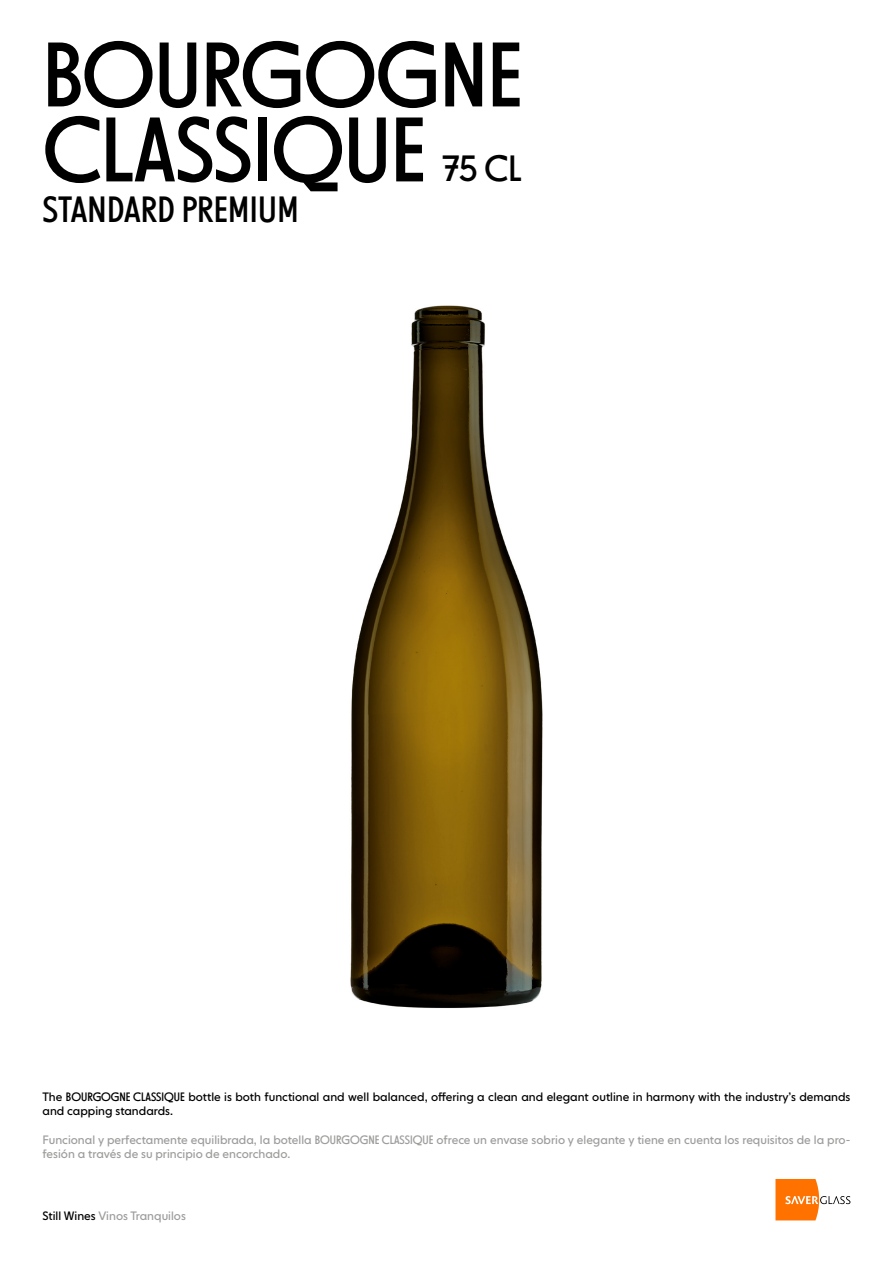
<style>
.page{position:relative;width:893px;height:1263px;background:#fff}
.page>*{position:absolute;margin:0;border:0;box-sizing:border-box;transform-origin:0 0}
.t1{font:90px/75px "NEXT Poster";letter-spacing:-.005em;color:#000}
.t2{font:36px "NEXT Poster";letter-spacing:.005em;color:#000}
.t3{font:12px/14.4px "NEXT Book";color:#9d9d9c}
.t4{font:12px/14.4px "NEXT Book";color:#000}
.s1{font-family:"NEXT Poster"}
.s2{color:#000}
</style>
<div class="page">
<svg style="left:775px;top:1179px;width:75px;height:41px"></svg>
<img style="left:350px;top:305px;width:193px;height:703px">
<h1 class="t1" style="left:43px;top:38px;width:482px">BOURGOGNE<br>CLASSIQUE</h1>
<h2 class="t2" style="left:442px;top:147px;width:81px">75 CL</h2>
<h2 class="t2" style="left:43px;top:188px;width:257px">STANDARD PREMIUM</h2>
<p class="t4" style="left:43px;top:1089px;width:809px">The <span class="s1">BOURGOGNE CLASSIQUE</span> bottle is both functional and well balanced, offering a clean and elegant outline in harmony with the industry’s demands and capping standards.</p>
<p class="t3" style="left:43px;top:1132px;width:809px">Funcional y perfectamente equilibrada, la botella <span class="s1">BOURGOGNE CLASSIQUE</span> ofrece un envase sobrio y elegante y tiene en cuenta los requisitos de la pro&shy;fesión a través de su principio de encorchado.</p>
<p class="t3" style="left:43px;top:1209px;width:145px"><span class="s2">Still Wines</span> Vinos Tranquilos</p>
</div>
